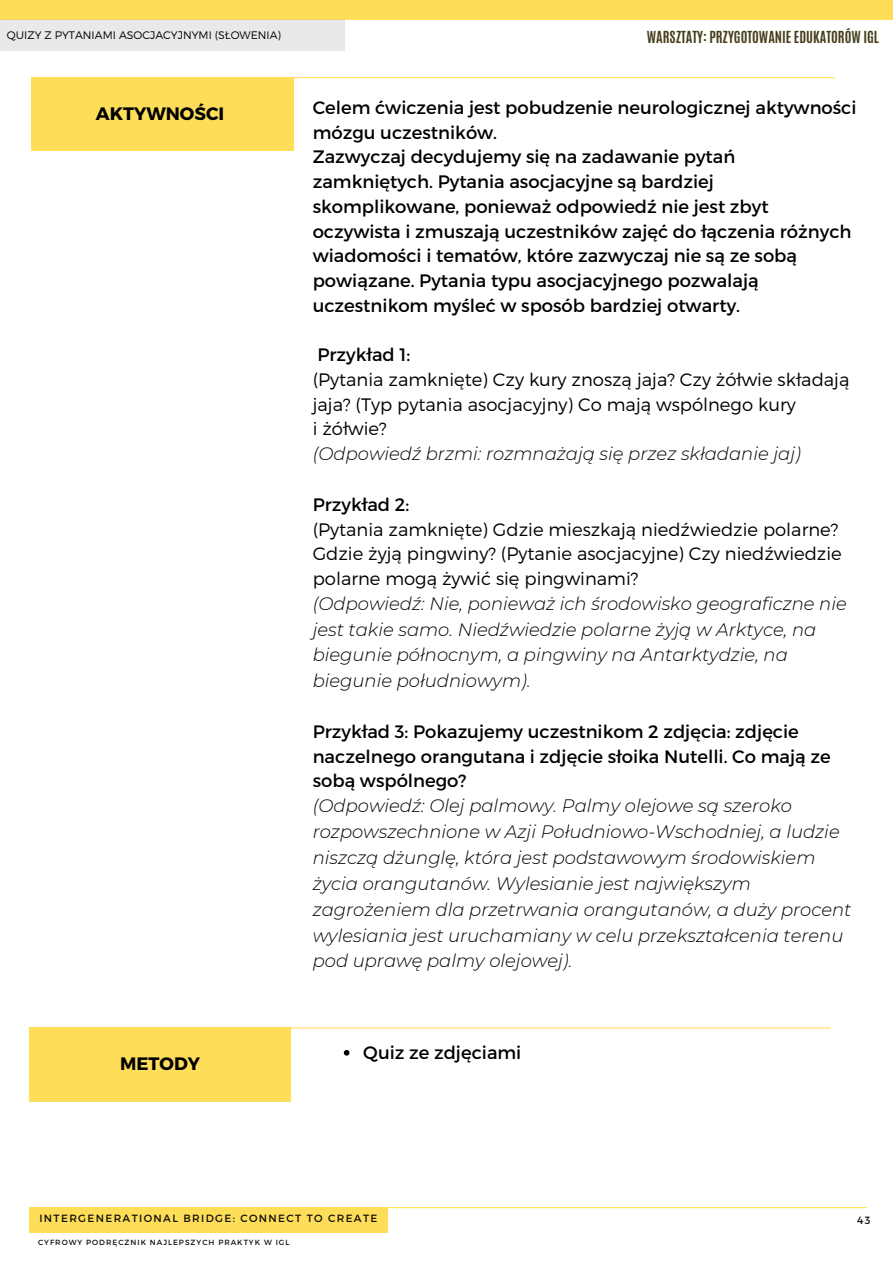
<style>
.page{position:relative;width:893px;height:1264px;background:#fff}
.page>*{position:absolute;margin:0;border:0;box-sizing:border-box;transform-origin:0 0}
.t1{font:italic 300 18px/25.8px "Montserrat";color:#000}
.t2{font:18px/24.8px "Montserrat";color:#000}
.t3{font:300 18px/24.8px "Montserrat";color:#000}
.t4{font:700 18px "Montserrat";color:#000}
.t5{font:700 13.8px "Antonio";color:#463e1b}
.t6{font:300 10.95px "Montserrat";color:#000}
.t7{font:10.5px "Montserrat";letter-spacing:.13em;color:#0e0d07}
.t8{font:7.5px "Montserrat";letter-spacing:.13em;color:#0e0d07}
</style>
<div class="page">
<div style="left:29px;top:1206px;width:359px;height:26px;background:#fedd59"></div>
<hr style="left:379px;top:1206px;width:487px;height:2px;background:#fedd59">
<div style="left:0;top:0;width:892px;height:20px;background:#fedd59"></div>
<div style="left:31px;top:77px;width:262px;height:74px;background:#fedd59"></div>
<hr style="left:290px;top:77px;width:544px;height:1px;background:#fedd59">
<div style="left:29px;top:1027px;width:262px;height:74px;background:#fedd59"></div>
<hr style="left:286px;top:1027px;width:544px;height:1px;background:#fedd59">
<svg style="left:344px;top:1050px;width:5px;height:5px"></svg>
<div style="left:0;top:20px;width:345px;height:31px;background:#e9e9e9"></div>
<p class="t6" style="left:7px;top:28px;width:276px">QUIZY Z PYTANIAMI ASOCJACYJNYMI (SŁOWENIA)</p>
<p class="t5" style="left:646px;top:27px;width:234px">WARSZTATY: PRZYGOTOWANIE EDUKATORÓW IGL</p>
<p class="t4" style="left:96px;top:101px;width:130px">AKTYWNOŚCI</p>
<p class="t4" style="left:120px;top:1052px;width:81px">METODY</p>
<p class="t2" style="left:313px;top:94px;width:545px">Celem ćwiczenia jest pobudzenie neurologicznej aktywności mózgu uczestników.<br>Zazwyczaj decydujemy się na zadawanie pytań zamkniętych. Pytania asocjacyjne są bardziej skomplikowane, ponieważ odpowiedź nie jest zbyt oczywista i zmuszają uczestników zajęć do łączenia różnych wiadomości i tematów, które zazwyczaj nie są ze sobą powiązane. Pytania typu asocjacyjnego pozwalają uczestnikom myśleć w sposób bardziej otwarty.</p>
<p class="t2" style="left:317px;top:341px;width:94px">Przykład 1:</p>
<p class="t3" style="left:313px;top:366px;width:538px">(Pytania zamknięte) Czy kury znoszą jaja? Czy żółwie składają jaja? (Typ pytania asocjacyjny) Co mają wspólnego kury<br>i żółwie?</p>
<p class="t1" style="left:313px;top:441px;width:489px">(Odpowiedź brzmi: rozmnażają się przez składanie jaj)</p>
<p class="t2" style="left:313px;top:491px;width:98px">Przykład 2:</p>
<p class="t3" style="left:313px;top:516px;width:530px">(Pytania zamknięte) Gdzie mieszkają niedźwiedzie polarne?<br>Gdzie żyją pingwiny? (Pytanie asocjacyjne) Czy niedźwiedzie polarne mogą żywić się pingwinami?</p>
<p class="t1" style="left:313px;top:590px;width:535px">(Odpowiedź: Nie, ponieważ ich środowisko geograficzne nie jest takie samo. Niedźwiedzie polarne żyją w Arktyce, na biegunie północnym, a pingwiny na Antarktydzie, na biegunie południowym).</p>
<p class="t2" style="left:313px;top:718px;width:519px">Przykład 3: Pokazujemy uczestnikom 2 zdjęcia: zdjęcie naczelnego orangutana i zdjęcie słoika Nutelli. Co mają ze sobą wspólnego?</p>
<p class="t1" style="left:313px;top:792px;width:540px">(Odpowiedź: Olej palmowy. Palmy olejowe są szeroko rozpowszechnione w Azji Południowo-Wschodniej, a ludzie niszczą dżunglę, która jest podstawowym środowiskiem życia orangutanów. Wylesianie jest największym zagrożeniem dla przetrwania orangutanów, a duży procent wylesiania jest uruchamiany w celu przekształcenia terenu pod uprawę palmy olejowej).</p>
<p class="t2" style="left:363px;top:1039px;width:160px">Quiz ze zdjęciami</p>
<p class="t7" style="left:39px;top:1211px;width:339px">INTERGENERATIONAL BRIDGE: CONNECT TO CREATE</p>
<p class="t8" style="left:38px;top:1237px;width:253px">CYFROWY PODRĘCZNIK NAJLEPSZYCH PRAKTYK W IGL</p>
<p class="t7" style="left:857px;top:1212px;width:15px">43</p>
</div>
